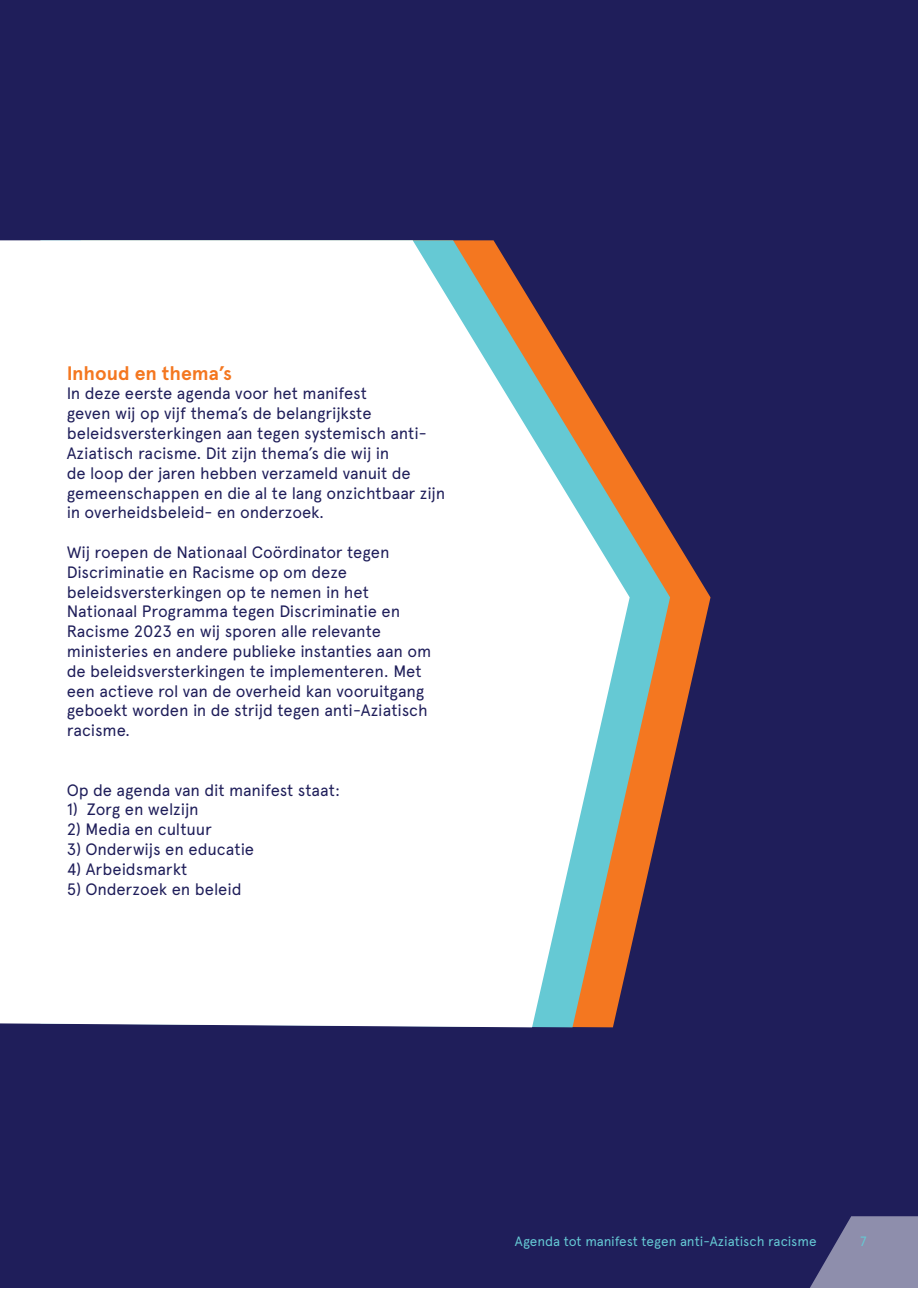
<style>
.page{position:relative;width:919px;height:1289px;background:#fff}
.page>*{position:absolute;margin:0;border:0;box-sizing:border-box;transform-origin:0 0}
.t1{font:700 19.5px "Apercu";letter-spacing:-.005em;color:#f47720}
.t2{font:16.5px/19.8px "Apercu";letter-spacing:-.005em;color:#1f1e5a}
.Paragraph_Style_1{font:13.5px "Apercu";letter-spacing:-.005em;color:#65c9d4}
</style>
<div class="page">
<div style="left:0;top:0;width:917px;height:1287px;background:#1f1e5a"></div>
<svg style="left:670px;top:531px;width:40px;height:245px;fill:#f47720"></svg>
<svg style="left:629px;top:463px;width:41px;height:493px"></svg>
<svg style="left:0;top:240px;width:629px;height:787px;background:#eeefef"></svg>
<svg style="left:764px;top:1216px;width:154px;height:72px"></svg>
<p class="t1" style="left:67px;top:361px;width:167px">Inhoud en thema’s</p>
<p class="t2" style="left:67px;top:383px;width:380px">In deze eerste agenda voor het manifest<br>geven wij op vijf thema’s de belangrijkste beleidsversterkingen aan tegen systemisch anti-Aziatisch racisme. Dit zijn thema’s die wij in<br>de loop der jaren hebben verzameld vanuit de gemeenschappen en die al te lang onzichtbaar zijn in overheidsbeleid- en onderzoek.</p>
<p class="t2" style="left:67px;top:542px;width:366px">Wij roepen de Nationaal Coördinator tegen Discriminatie en Racisme op om deze beleidsversterkingen op te nemen in het Nationaal Programma tegen Discriminatie en Racisme 2023 en wij sporen alle relevante ministeries en andere publieke instanties aan om de beleidsversterkingen te implementeren. Met een actieve rol van de overheid kan vooruitgang geboekt worden in de strijd tegen anti-Aziatisch racisme.</p>
<p class="t2" style="left:67px;top:779px;width:275px">Op de agenda van dit manifest staat:</p>
<p class="t2" style="left:67px;top:799px;width:133px">1) Zorg en welzijn</p>
<p class="t2" style="left:67px;top:819px;width:147px">2) Media en cultuur</p>
<p class="t2" style="left:67px;top:839px;width:189px">3) Onderwijs en educatie</p>
<p class="t2" style="left:67px;top:859px;width:122px">4) Arbeidsmarkt</p>
<p class="t2" style="left:67px;top:878px;width:176px">5) Onderzoek en beleid</p>
<p class="Paragraph_Style_1" style="left:514px;top:1232px;width:303px">Agenda tot manifest tegen anti-Aziatisch racisme</p>
<p class="Paragraph_Style_1" style="left:859px;top:1232px;width:8px">7</p>
</div>
